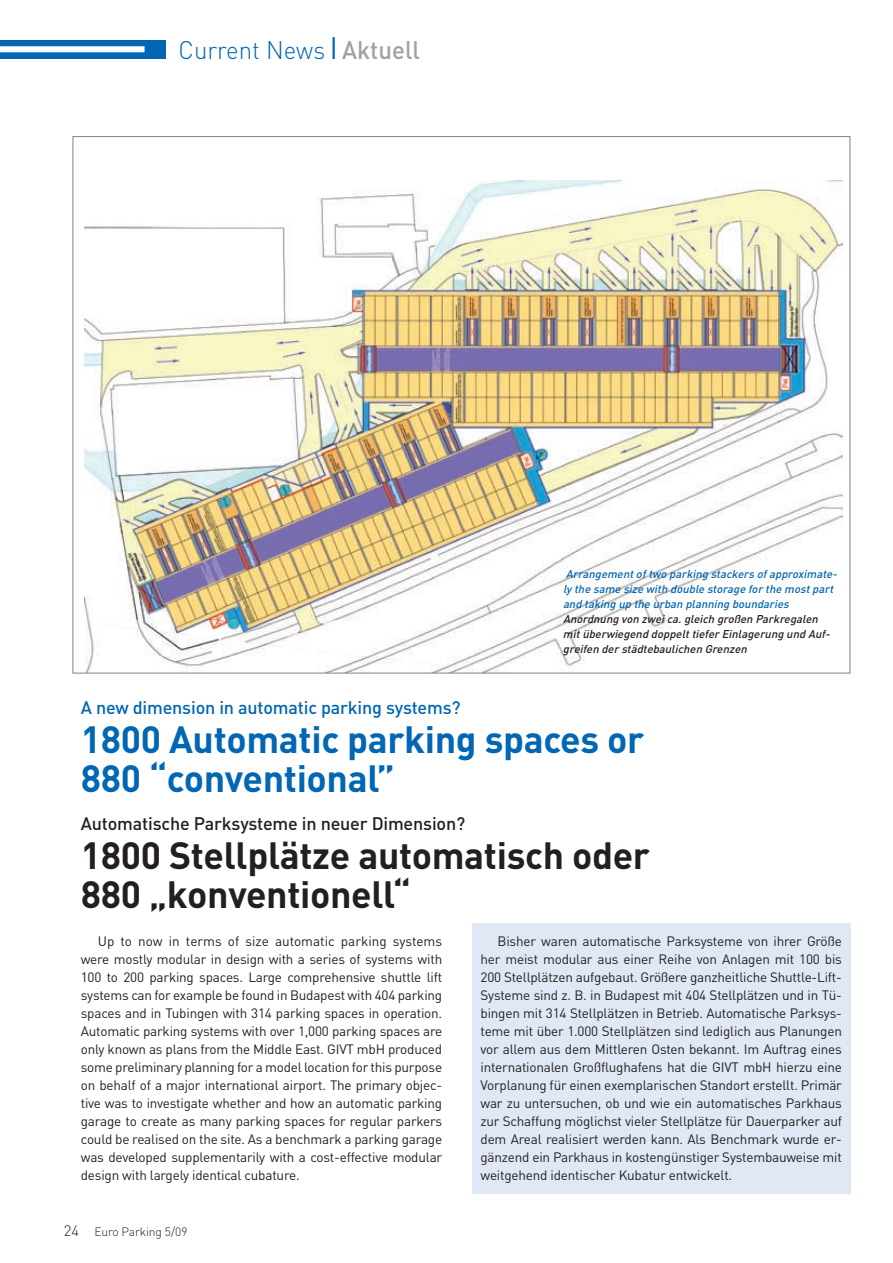
<style>
.page{position:relative;width:893px;height:1263px;background:#fff}
.page>*{position:absolute;margin:0;border:0;box-sizing:border-box;transform-origin:0 0}
.t1{font:700 37.5px/39px "DIN";letter-spacing:-.01em;color:#231f20}
.t2{font:700 37.5px/39px "DIN";letter-spacing:-.01em;color:#0166b3}
.t3{font:300 25.2px "DIN";color:#0166b3;scale:.95 1}
.t4{font:500 18px "DIN";letter-spacing:-.01em;color:#231f20}
.t5{font:500 18px "DIN";letter-spacing:-.01em;color:#0166b3}
.t6{font:13.5px/18px "DIN";letter-spacing:-.015em;color:#231f20;text-align:justify}
.t7{font:300 12px "DIN";letter-spacing:-.01em;color:#231f20}
.t8{font:italic 500 11.25px/15px "DIN";color:#0166b3}
.t9{font:italic 500 11.25px/15px "DIN";color:#231f20}
.s1{font-family:"Futura";font-weight:400}
.s2{font-weight:500;color:#a0a1a5}
.s3{font-size:15px}
</style>
<div class="page">
<div style="left:0;top:40px;width:166px;height:18px;background:#0166b3"></div>
<div style="left:0;top:46px;width:145px;height:6px;background:#fff"></div>
<div style="left:472px;top:924px;width:378px;height:270px;background:#e1e8f5"></div>
<img style="left:85px;top:181px;width:757px;height:491px">
<h2 class="t3" style="left:179px;top:34px;width:256px">Current News <span class="s1">l</span> <span class="s2">Aktuell</span></h2>
<p class="t8" style="left:563px;top:566px;width:278px">Arrangementoftwo parking stackers ofapproximate&shy;lythe same size with double storage forthe mostpart and taking up the urban planning boundaries</p>
<p class="t9" style="left:563px;top:611px;width:271px">Anordnung von zweica.gleich großen Parkregalen mitüberwiegend doppelttieferEinlagerung und Auf&shy;greifen derstädtebaulichen Grenzen</p>
<h3 class="t5" style="left:81px;top:696px;width:381px">A new dimension in automatic parking systems?</h3>
<h1 class="t2" style="left:81px;top:718px;width:565px">1800 Automatic parking spaces or<br>880 “conventional”</h1>
<h3 class="t4" style="left:81px;top:812px;width:386px">Automatische Parksysteme in neuer Dimension?</h3>
<h1 class="t1" style="left:81px;top:834px;width:571px">1800 Stellplätze automatisch oder<br>880 „konventionell“</h1>
<p class="t6" style="left:81px;top:932px;width:363px;text-indent:17px">Up to now in terms of size automatic parking systems were mostly modular in design with a series of systems with 100 to 200 parking spaces. Large comprehensive shuttle lift systems can for example be found in Budapest with 404 parking spaces and in Tubingen with 314 parking spaces in operation.<br>Automatic parking systems with over 1,000 parking spaces are only known as plans from the Middle East. GIVT mbH produced some preliminary planning for a model location for this purpose on behalf of a major international airport. The primary objec&shy;tive was to investigate whether and how an automatic parking garage to create as many parking spaces for regular parkers could be realised on the site. As a benchmark a parking garage was developed supplementarily with a cost-effective modular design with largely identical cubature.</p>
<p class="t6" style="left:480px;top:932px;width:363px;text-indent:17px">Bisher waren automatische Parksysteme von ihrer Größe her meist modular aus einer Reihe von Anlagen mit 100 bis 200 Stellplätzen aufgebaut. Größere ganzheitliche Shuttle-Lift-Systeme sind z. B. in Budapest mit 404 Stellplätzen und in Tü&shy;bingen mit 314 Stellplätzen in Betrieb. Automatische Parksys&shy;teme mit über 1.000 Stellplätzen sind lediglich aus Planungen vor allem aus dem Mittleren Osten bekannt. Im Auftrag eines internationalen Großflughafens hat die GIVT mbH hierzu eine Vorplanung für einen exemplarischen Standort erstellt. Primär war zu untersuchen, ob und wie ein automatisches Parkhaus zur Schaffung möglichst vieler Stellplätze für Dauerparker auf dem Areal realisiert werden kann. Als Benchmark wurde er&shy;gänzend ein Parkhaus in kostengünstiger Systembauweise mit weitgehend identischer Kubatur entwickelt.</p>
<p class="t7" style="left:64px;top:1224px;width:125px"><span class="s3">24</span> Euro Parking 5/09</p>
</div>
